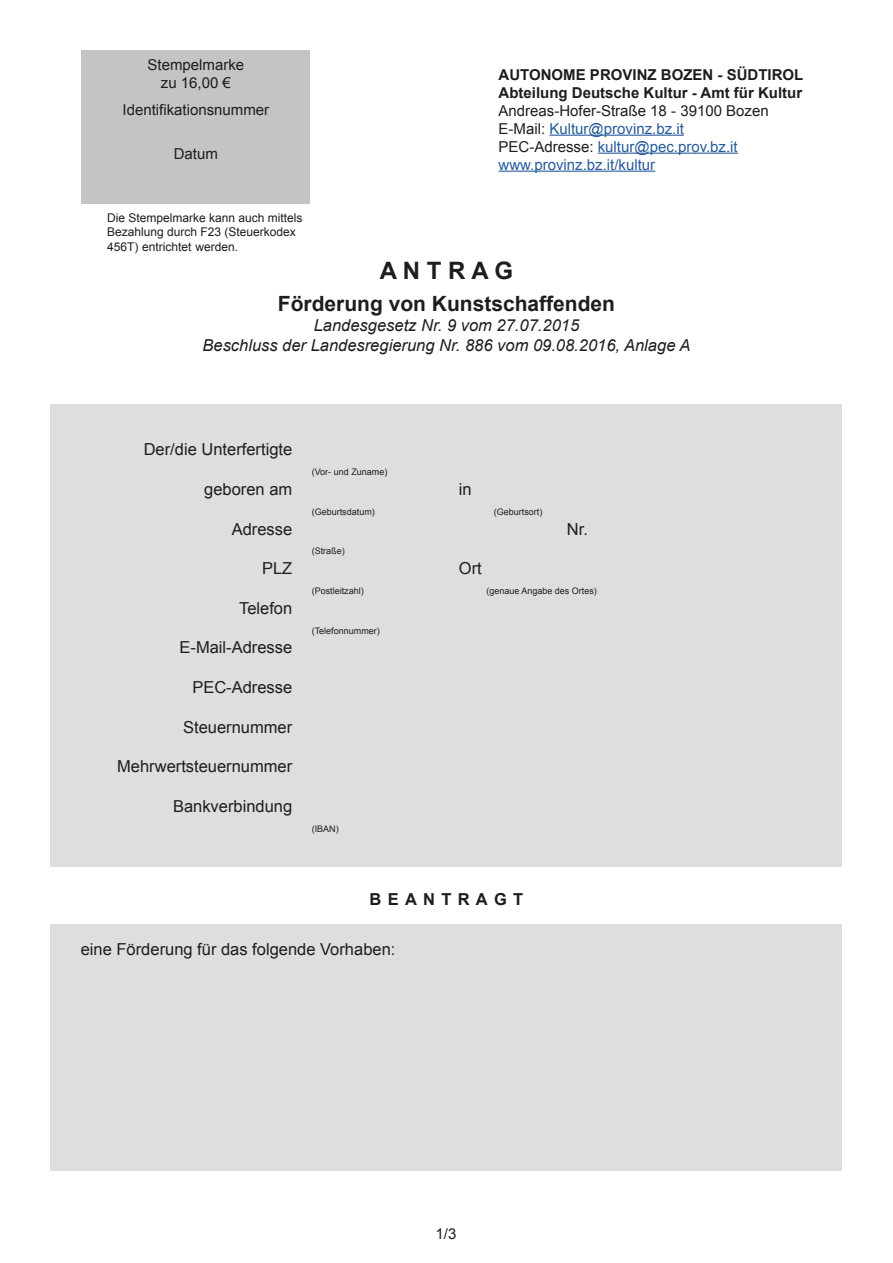
<style>
.page{position:relative;width:893px;height:1263px;background:#fff}
.page>*{position:absolute;margin:0;border:0;box-sizing:border-box;transform-origin:0 0}
.t1{font:700 24px "Arial";color:#1d1d1b}
.t2{font:700 21px "Arial";color:#1d1d1b}
.t3{font:16.5px "Arial";color:#1d1d1b}
.t4{font:italic 16.5px/19.8px "Arial";color:#1d1d1b;text-align:center}
.t5{font:700 16.5px "Arial";letter-spacing:.38em;color:#1d1d1b}
.t6{font:15px/18px "Arial";color:#275b9b}
.t7{font:700 15px/18px "Arial";color:#1d1d1b}
.t8{font:15px/18px "Arial";color:#1d1d1b;text-align:center}
.t9{font:12px/14.4px "Arial";color:#1d1d1b}
.t10{font:9px "Arial";color:#1d1d1b}
.s1{color:#1d1d1b}
</style>
<div class="page">
<hr style="left:549px;top:135px;width:135px;height:1px;background:#275b9b">
<hr style="left:598px;top:153px;width:140px;height:1px;background:#275b9b">
<hr style="left:499px;top:171px;width:156px;height:1px;background:#275b9b">
<div style="left:51px;top:404px;width:791px;height:463px;background:#dedede"></div>
<div style="left:51px;top:924px;width:791px;height:246px;background:#dedede"></div>
<div style="left:82px;top:50px;width:228px;height:153px;background:#c4c4c4"></div>
<p class="t8" style="left:148px;top:56px;width:98px">Stempelmarke zu 16,00 €</p>
<p class="t8" style="left:122px;top:101px;width:148px">Identifikationsnummer</p>
<p class="t8" style="left:174px;top:145px;width:46px">Datum</p>
<p class="t9" style="left:107px;top:211px;width:197px">Die Stempelmarke kann auch mittels<br>Bezahlung durch F23 (Steuerkodex<br>456T) entrichtet werden.</p>
<p class="t7" style="left:499px;top:66px;width:306px">AUTONOME PROVINZ BOZEN - SÜDTIROL<br>Abteilung Deutsche Kultur - Amt für Kultur</p>
<p class="t6" style="left:499px;top:101px;width:272px"><span class="s1">Andreas-Hofer-Straße 18 - 39100 Bozen E-Mail:</span> Kultur@provinz.bz.it <span class="s1">PEC-Adresse:</span> kultur@pec.prov.bz.it www.provinz.bz.it/kultur</p>
<h1 class="t1" style="left:380px;top:255px;width:135px">A N T R A G</h1>
<p class="t2" style="left:278px;top:290px;width:339px">Förderung von Kunstschaffenden</p>
<p class="t4" style="left:202px;top:316px;width:489px">Landesgesetz Nr. 9 vom 27.07.2015<br>Beschluss der Landesregierung Nr. 886 vom 09.08.2016, Anlage A</p>
<p class="t3" style="left:144px;top:439px;width:150px">Der/die Unterfertigte</p>
<p class="t10" style="left:312px;top:466px;width:77px">(Vor- und Zuname)</p>
<p class="t3" style="left:204px;top:478px;width:90px">geboren am</p>
<p class="t3" style="left:459px;top:478px;width:14px">in</p>
<p class="t10" style="left:312px;top:506px;width:65px">(Geburtsdatum)</p>
<p class="t10" style="left:494px;top:506px;width:50px">(Geburtsort)</p>
<p class="t3" style="left:232px;top:518px;width:62px">Adresse</p>
<p class="t3" style="left:567px;top:518px;width:23px">Nr.</p>
<p class="t10" style="left:312px;top:545px;width:35px">(Straße)</p>
<p class="t3" style="left:262px;top:557px;width:32px">PLZ</p>
<p class="t3" style="left:459px;top:557px;width:24px">Ort</p>
<p class="t10" style="left:312px;top:585px;width:54px">(Postleitzahl)</p>
<p class="t10" style="left:486px;top:585px;width:112px">(genaue Angabe des Ortes)</p>
<p class="t3" style="left:239px;top:597px;width:55px">Telefon</p>
<p class="t10" style="left:312px;top:624px;width:70px">(Telefonnummer)</p>
<p class="t3" style="left:180px;top:637px;width:114px">E-Mail-Adresse</p>
<p class="t3" style="left:192px;top:676px;width:101px">PEC-Adresse</p>
<p class="t3" style="left:183px;top:716px;width:111px">Steuernummer</p>
<p class="t3" style="left:117px;top:755px;width:177px">Mehrwertsteuernummer</p>
<p class="t3" style="left:173px;top:795px;width:121px">Bankverbindung</p>
<p class="t10" style="left:312px;top:822px;width:28px">(IBAN)</p>
<p class="t5" style="left:370px;top:888px;width:155px">BEANTRAGT</p>
<p class="t3" style="left:81px;top:938px;width:316px">eine Förderung für das folgende Vorhaben:</p>
<p class="t8" style="left:436px;top:1225px;width:22px">1/3</p>
</div>
